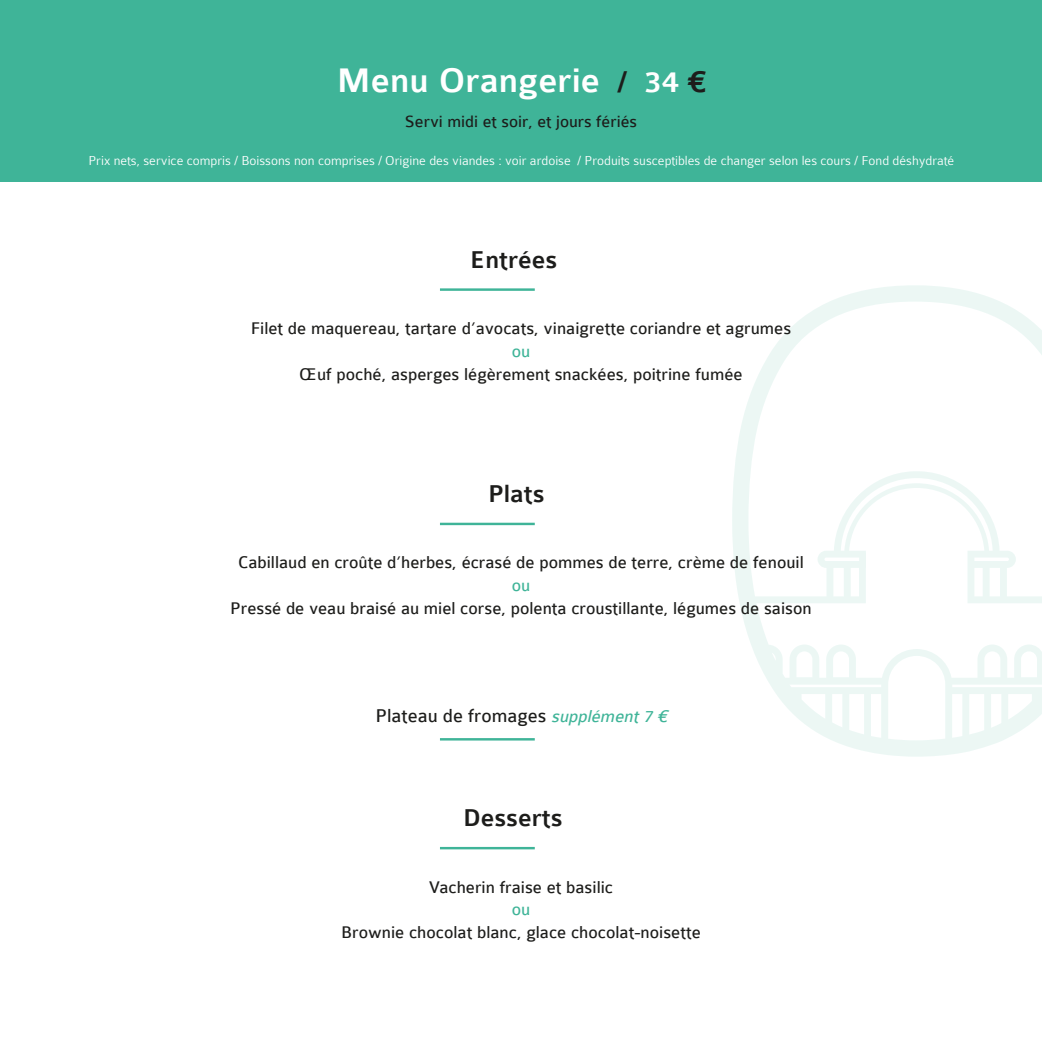
<style>
.page{position:relative;width:1042px;height:1042px;background:#fff}
.page>*{position:absolute;margin:0;border:0;box-sizing:border-box;transform-origin:0 0}
.t1{font:500 36.75px "Colaborate";color:#fff}
.t2{font:500 26.25px "Colaborate";color:#1d1d1b}
.t3{font:19.95px "Colaborate";color:#1d1d1b}
.t4{font:18.2px "Colaborate";color:#1d1d1b}
.t5{font:18.2px "Colaborate";color:#3fb498}
.t6{font:17.5px "Colaborate";color:#1d1d1b}
.t7{font:300 14px "Colaborate";color:#fff}
.s1{font-size:32.02px;color:#1d1d1b}
.s2{font-size:32.02px}
.s3{font-style:italic;font-size:18.2px;color:#3fb498}
</style>
<div class="page">
<svg style="left:732px;top:285px;width:310px;height:471px"></svg>
<div style="left:0;top:0;width:1042px;height:181px;background:#3fb498"></div>
<hr style="left:440px;top:288px;width:95px;height:3px;background:#3fb498">
<hr style="left:440px;top:523px;width:95px;height:2px;background:#3fb498">
<hr style="left:440px;top:847px;width:95px;height:2px;background:#3fb498">
<hr style="left:440px;top:738px;width:95px;height:2px;background:#3fb498">
<h1 class="t1" style="left:337px;top:62px;width:369px">Menu Orangerie <span class="s1">/</span> <span class="s2">34</span> <span class="s1">¤</span></h1>
<p class="t6" style="left:405px;top:113px;width:234px">Servi midi et soir, et jours fériés</p>
<p class="t7" style="left:88px;top:153px;width:867px">Prix nets, service compris / Boissons non comprises / Origine des viandes : voir ardoise / Produits susceptibles de changer selon les cours / Fond déshydraté</p>
<h2 class="t2" style="left:470px;top:246px;width:89px">Entrées</h2>
<p class="t4" style="left:251px;top:319px;width:542px">Filet de maquereau, tartare d’avocats, vinaigrette coriandre et agrumes</p>
<p class="t5" style="left:512px;top:341px;width:20px">ou</p>
<p class="t4" style="left:299px;top:364px;width:445px">Œuf poché, asperges légèrement snackées, poitrine fumée</p>
<h2 class="t2" style="left:488px;top:480px;width:58px">Plats</h2>
<p class="t4" style="left:238px;top:553px;width:567px">Cabillaud en croûte d’herbes, écrasé de pommes de terre, crème de fenouil</p>
<p class="t5" style="left:512px;top:576px;width:20px">ou</p>
<p class="t4" style="left:230px;top:598px;width:583px">Pressé de veau braisé au miel corse, polenta croustillante, légumes de saison</p>
<p class="t3" style="left:375px;top:706px;width:296px">Plateau de fromages <span class="s3">supplément7 ¤</span></p>
<h2 class="t2" style="left:463px;top:804px;width:101px">Desserts</h2>
<p class="t4" style="left:429px;top:877px;width:186px">Vacherin fraise et basilic</p>
<p class="t5" style="left:512px;top:900px;width:20px">ou</p>
<p class="t4" style="left:341px;top:923px;width:361px">Brownie chocolat blanc, glace chocolat-noisette</p>
</div>
